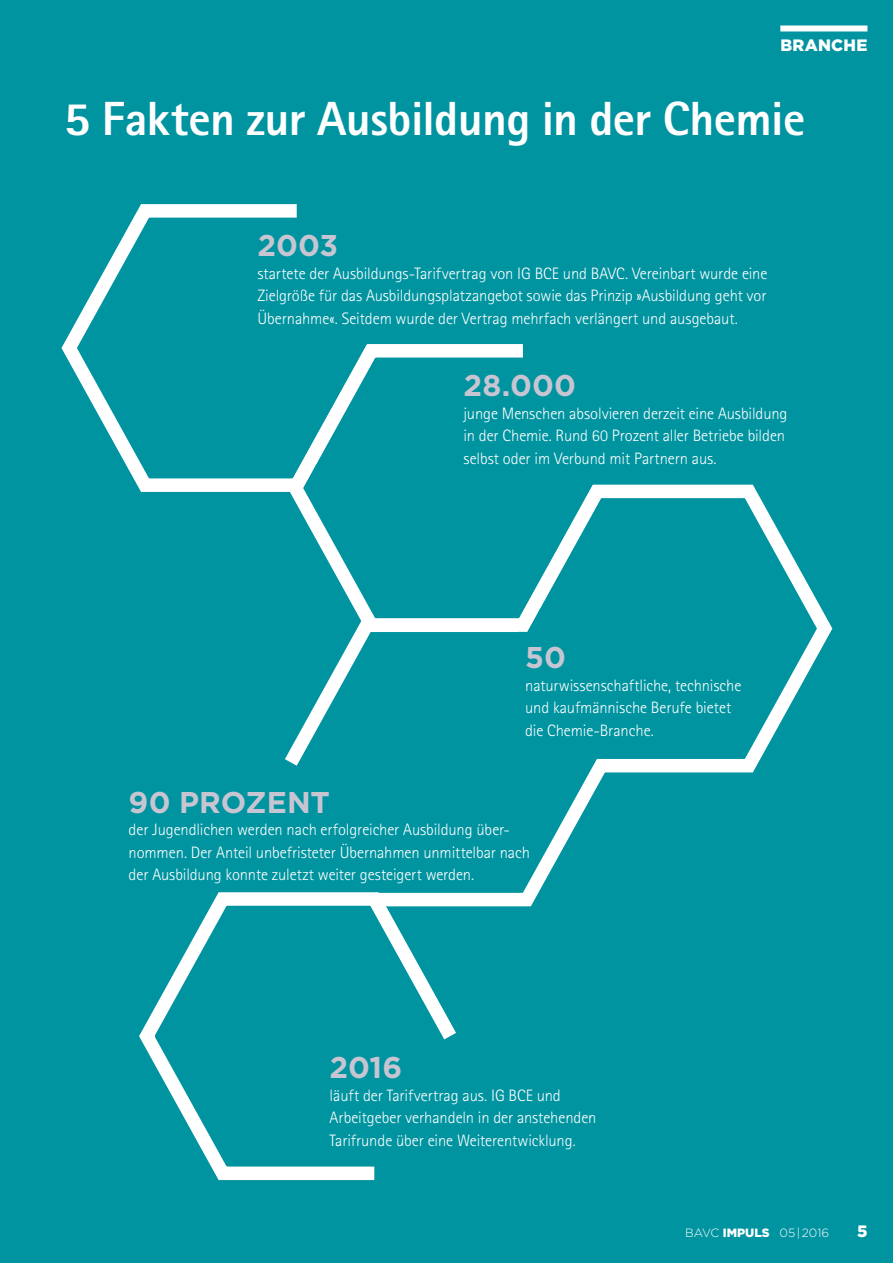
<style>
.page{position:relative;width:893px;height:1263px;background:#0094a0}
.page>*{position:absolute;margin:0;border:0;box-sizing:border-box;transform-origin:0 0}
.t1{font:800 48px "Rotis Sans Serif Std";letter-spacing:-.01em;color:#fff}
.t2{font:700 30px "Gotham";color:#c7c5d1}
.t3{font:300 16.5px/22.5px "Rotis Sans Serif Std";letter-spacing:-.005em;color:#fff}
.t4{font:900 16.5px "Gotham";letter-spacing:.02em;color:#fff}
.t5{font:300 12px "Gotham";color:#fff}
.s1{font-weight:900}
</style>
<div class="page">
<svg style="left:61px;top:204px;width:236px;height:288px"></svg>
<svg style="left:280px;top:337px;width:243px;height:275px"></svg>
<svg style="left:139px;top:892px;width:317px;height:289px"></svg>
<svg style="left:503px;top:478px;width:330px;height:295px"></svg>
<svg style="left:272px;top:612px;width:349px;height:301px"></svg>
<div style="left:780px;top:25px;width:87px;height:6px;background:#fff"></div>
<p class="t4" style="left:780px;top:39px;width:89px">BRANCHE</p>
<h1 class="t1" style="left:64px;top:101px;width:743px">5 Fakten zur Ausbildung in der Chemie</h1>
<h2 class="t2" style="left:257px;top:233px;width:82px">2003</h2>
<p class="t3" style="left:257px;top:264px;width:511px;text-align:justify">startete der Ausbildungs-Tarifvertrag von IG BCE und BAVC. Vereinbart wurde eine Zielgröße für das Ausbildungsplatzangebot sowie das Prinzip »Ausbildung geht vor Übernahme«. Seitdem wurde der Vertrag mehrfach verlängert und ausgebaut.</p>
<h2 class="t2" style="left:463px;top:373px;width:114px">28.000</h2>
<p class="t3" style="left:463px;top:404px;width:326px">junge Menschen absolvieren derzeit eine Ausbildung in der Chemie. Rund 60 Prozent aller Betriebe bilden selbst oder im Verbund mit Partnern aus.</p>
<h2 class="t2" style="left:525px;top:645px;width:42px">50</h2>
<p class="t3" style="left:525px;top:675px;width:218px">naturwissenschaftliche, technische und kaufmännische Berufe bietet die Chemie-Branche.</p>
<h2 class="t2" style="left:129px;top:789px;width:203px">90 PROZENT</h2>
<p class="t3" style="left:129px;top:820px;width:403px">der Jugendlichen werden nach erfolgreicher Ausbildung über&shy;nommen. Der Anteil unbefristeter Übernahmen unmittelbar nach der Ausbildung konnte zuletzt weiter gesteigert werden.</p>
<h2 class="t2" style="left:330px;top:1055px;width:74px">2016</h2>
<p class="t3" style="left:330px;top:1086px;width:268px">läuft der Tarifvertrag aus. IG BCE und<br>Arbeitgeber verhandeln in der anstehenden<br>Tarifrunde über eine Weiterentwicklung.</p>
<p class="t5" style="left:685px;top:1229px;width:146px">BAVC <span class="s1">IMPULS</span> 05-|-2016</p>
<p class="t4" style="left:857px;top:1226px;width:12px">5</p>
</div>
